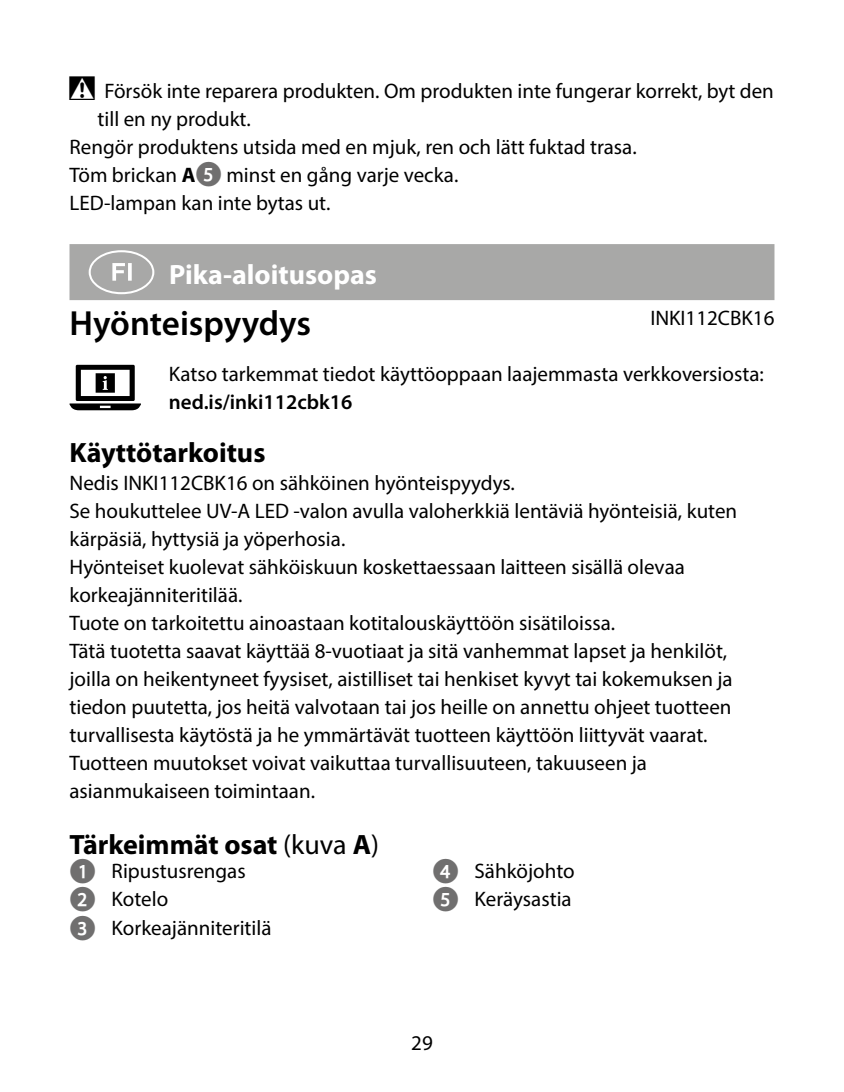
<style>
.page{position:relative;width:844px;height:1092px;background:#fff}
.page>*{position:absolute;margin:0;border:0;box-sizing:border-box;transform-origin:0 0}
.t1{font:63px "manualise countrycodes";color:#fff}
.t2{font:600 35px "Myriad Pro";color:#000}
.t3{font:700 28px "Myriad Pro";color:#000}
.t4{font:700 28px "Myriad Pro";color:#fff}
.t5{font:21px/28px "Myriad Pro";color:#000}
.t6{font:600 21px "Myriad Pro";color:#000}
.s1{font-weight:700}
.s2{font-family:"Manualise Call out Closed Glyphs Bold Bold";font-size:24.5px;color:#706f6f}
.s3{font-weight:400}
</style>
<div class="page">
<div style="left:69px;top:244px;width:705px;height:56px;background:#a8a8a7"></div>
<svg style="left:69px;top:365px;width:72px;height:45px"></svg>
<p class="t5" style="left:104px;top:76px;width:670px">Försök inte reparera produkten. Om produkten inte fungerar korrekt, byt den</p>
<p class="t5" style="left:97px;top:104px;width:155px">till en ny produkt.</p>
<p class="t5" style="left:69px;top:132px;width:568px">Rengör produktens utsida med en mjuk, ren och lätt fuktad trasa.</p>
<p class="t5" style="left:69px;top:160px;width:390px">Töm brickan <span class="s1">A</span><span class="s2">5</span> minst en gång varje vecka.</p>
<p class="t5" style="left:69px;top:188px;width:262px">LED-lampan kan inte bytas ut.</p>
<h1 class="t1" style="left:79px;top:235px;width:86px">g</h1>
<h3 class="t4" style="left:169px;top:256px;width:209px">Pika-aloitusopas</h3>
<h2 class="t2" style="left:69px;top:301px;width:243px">Hyönteispyydys</h2>
<p class="t5" style="left:650px;top:303px;width:126px">INKI112CBK16</p>
<p class="t5" style="left:169px;top:359px;width:596px">Katso tarkemmat tiedot käyttöoppaan laajemmasta verkkoversiosta:</p>
<p class="t6" style="left:169px;top:388px;width:185px">ned.is/inki112cbk16</p>
<h3 class="t3" style="left:69px;top:434px;width:197px">Käyttötarkoitus</h3>
<p class="t5" style="left:69px;top:468px;width:669px">Nedis INKI112CBK16 on sähköinen hyönteispyydys.<br>Se houkuttelee UV-A LED -valon avulla valoherkkiä lentäviä hyönteisiä, kuten kärpäsiä, hyttysiä ja yöperhosia.<br>Hyönteiset kuolevat sähköiskuun koskettaessaan laitteen sisällä olevaa korkeajänniteritilää.<br>Tuote on tarkoitettu ainoastaan kotitalouskäyttöön sisätiloissa.<br>Tätä tuotetta saavat käyttää 8-vuotiaat ja sitä vanhemmat lapset ja henkilöt, joilla on heikentyneet fyysiset, aistilliset tai henkiset kyvyt tai kokemuksen ja tiedon puutetta, jos heitä valvotaan tai jos heille on annettu ohjeet tuotteen turvallisesta käytöstä ja he ymmärtävät tuotteen käyttöön liittyvät vaarat.<br>Tuotteen muutokset voivat vaikuttaa turvallisuuteen, takuuseen ja asianmukaiseen toimintaan.</p>
<h3 class="t3" style="left:69px;top:826px;width:311px">Tärkeimmät osat <span class="s3">(kuva</span> A<span class="s3">)</span></h3>
<p class="t5" style="left:69px;top:857px;width:203px"><span class="s2">1</span> Ripustusrengas<br><span class="s2">2</span> Kotelo<br><span class="s2">3</span> Korkeajänniteritilä</p>
<p class="t5" style="left:432px;top:857px;width:144px"><span class="s2">4</span> Sähköjohto<br><span class="s2">5</span> Keräysastia</p>
<p class="t5" style="left:411px;top:1028px;width:23px">29</p>
</div>
